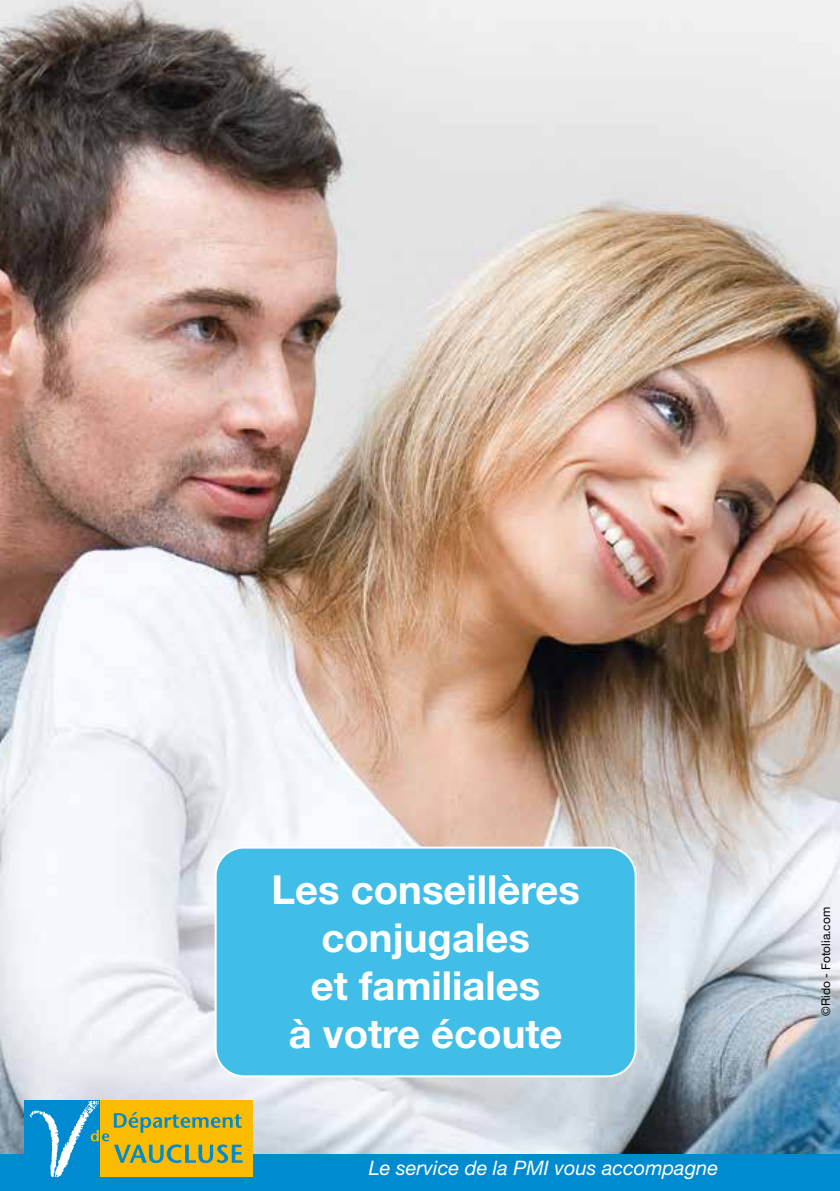
<style>
.page{position:relative;width:840px;height:1191px;background:#fff}
.page>*{position:absolute;margin:0;border:0;box-sizing:border-box;transform-origin:0 0}
.t1{font:700 40px/48px "Helvetica Neue LT Std";color:#fff;text-align:center}
.t2{font:italic 20px "Helvetica Neue LT Std";color:#fff}
.t3{font:12px "Helvetica Neue LT Std";color:#000}
</style>
<div class="page">
<img style="left:0;top:0;width:839px;height:1154px">
<div style="left:0;top:1154px;width:839px;height:37px;background:#008bd0"></div>
<div style="left:24px;top:1100px;width:76px;height:76px;background:#008bd0"></div>
<div style="left:100px;top:1100px;width:152px;height:76px;background:#fabb00"></div>
<svg style="left:29px;top:1100px;width:213px;height:77px"></svg>
<div style="left:215px;top:847px;width:420px;height:229px;background:#40bee8;border-radius:28px"></div>
<div style="left:214px;top:846px;width:422px;height:231px;border:2px solid #fff;border-radius:28px"></div>
<p class="t1" style="left:271px;top:864px;width:310px">Les conseillères conjugales<br>et familiales<br>à votre écoute</p>
<p class="t2" style="left:368px;top:1156px;width:350px">Le service de la PMI vous accompagne</p>
<p class="t3" style="left:818px;top:1016px;width:110px;rotate:-90deg">©Rido - Fotolia.com</p>
</div>
